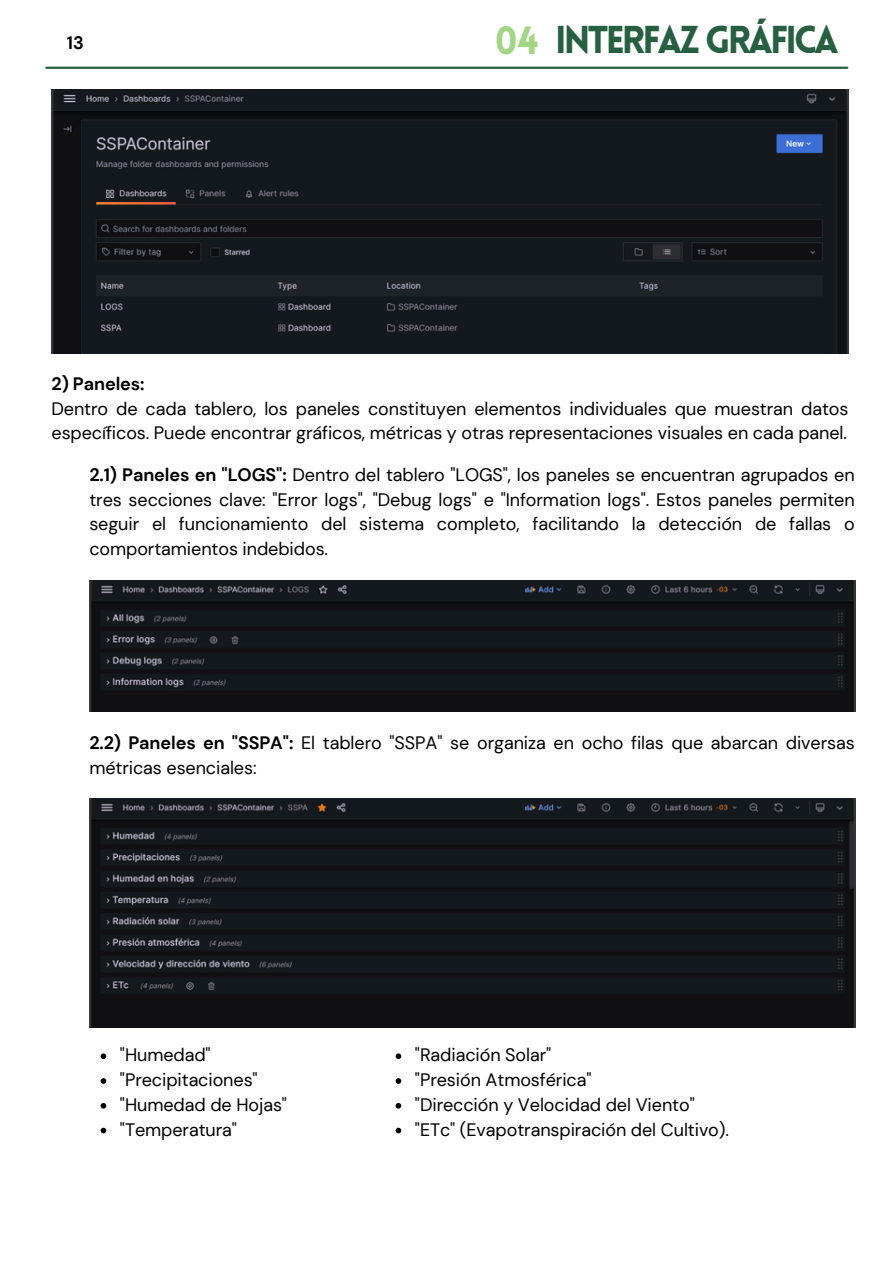
<style>
.page{position:relative;width:894px;height:1264px;background:#fff}
.page>*{position:absolute;margin:0;border:0;box-sizing:border-box;transform-origin:0 0}
.t1{font:900 37.95px "Lovelo";letter-spacing:-.075em;color:#266041}
.t2{font:18px/24.8px "DM Sans";letter-spacing:-.005em;color:#000}
.t3{font:700 18px "DM Sans";letter-spacing:-.005em;color:#000}
.s1{font-size:38.55px;color:#a1d683}
.s2{font-weight:700}
</style>
<div class="page">
<hr style="left:46px;top:67px;width:801px;height:2px;background:#266041">
<img style="left:51px;top:89px;width:797px;height:265px">
<img style="left:89px;top:580px;width:765px;height:132px">
<img style="left:89px;top:798px;width:765px;height:229px">
<svg style="left:101px;top:1053px;width:5px;height:6px"></svg>
<svg style="left:101px;top:1078px;width:5px;height:5px"></svg>
<svg style="left:101px;top:1103px;width:5px;height:5px"></svg>
<svg style="left:101px;top:1127px;width:5px;height:6px"></svg>
<svg style="left:395px;top:1053px;width:6px;height:6px"></svg>
<svg style="left:395px;top:1078px;width:6px;height:5px"></svg>
<svg style="left:395px;top:1103px;width:6px;height:5px"></svg>
<svg style="left:395px;top:1127px;width:6px;height:6px"></svg>
<p class="t3" style="left:67px;top:31px;width:18px">13</p>
<h1 class="t1" style="left:494px;top:25px;width:345px"><span class="s1">04</span> INTERFAZ GRÁFICA</h1>
<p class="t3" style="left:51px;top:372px;width:95px">2) Paneles:</p>
<p class="t2" style="left:51px;top:396px;width:798px">Dentro de cada tablero, los paneles constituyen elementos individuales que muestran datos específicos. Puede encontrar gráficos, métricas y otras representaciones visuales en cada panel.</p>
<p class="t2" style="left:89px;top:462px;width:766px;text-align:justify"><span class="s2">2.1) Paneles en "LOGS":</span> Dentro del tablero "LOGS", los paneles se encuentran agrupados en tres secciones clave: "Error logs", "Debug logs" e "Information logs". Estos paneles permiten seguir el funcionamiento del sistema completo, facilitando la detección de fallas o comportamientos indebidos.</p>
<p class="t2" style="left:89px;top:730px;width:766px"><span class="s2">2.2) Paneles en "SSPA":</span> El tablero "SSPA" se organiza en ocho filas que abarcan diversas métricas esenciales:</p>
<p class="t2" style="left:120px;top:1042px;width:92px">"Humedad"</p>
<p class="t2" style="left:120px;top:1067px;width:139px">"Precipitaciones"</p>
<p class="t2" style="left:120px;top:1092px;width:168px">"Humedad de Hojas"</p>
<p class="t2" style="left:120px;top:1117px;width:118px">"Temperatura"</p>
<p class="t2" style="left:415px;top:1042px;width:138px">"Radiación Solar"</p>
<p class="t2" style="left:415px;top:1067px;width:178px">"Presión Atmosférica"</p>
<p class="t2" style="left:415px;top:1092px;width:281px">"Dirección y Velocidad del Viento"</p>
<p class="t2" style="left:415px;top:1117px;width:315px">"ETc" (Evapotranspiración del Cultivo).</p>
</div>
